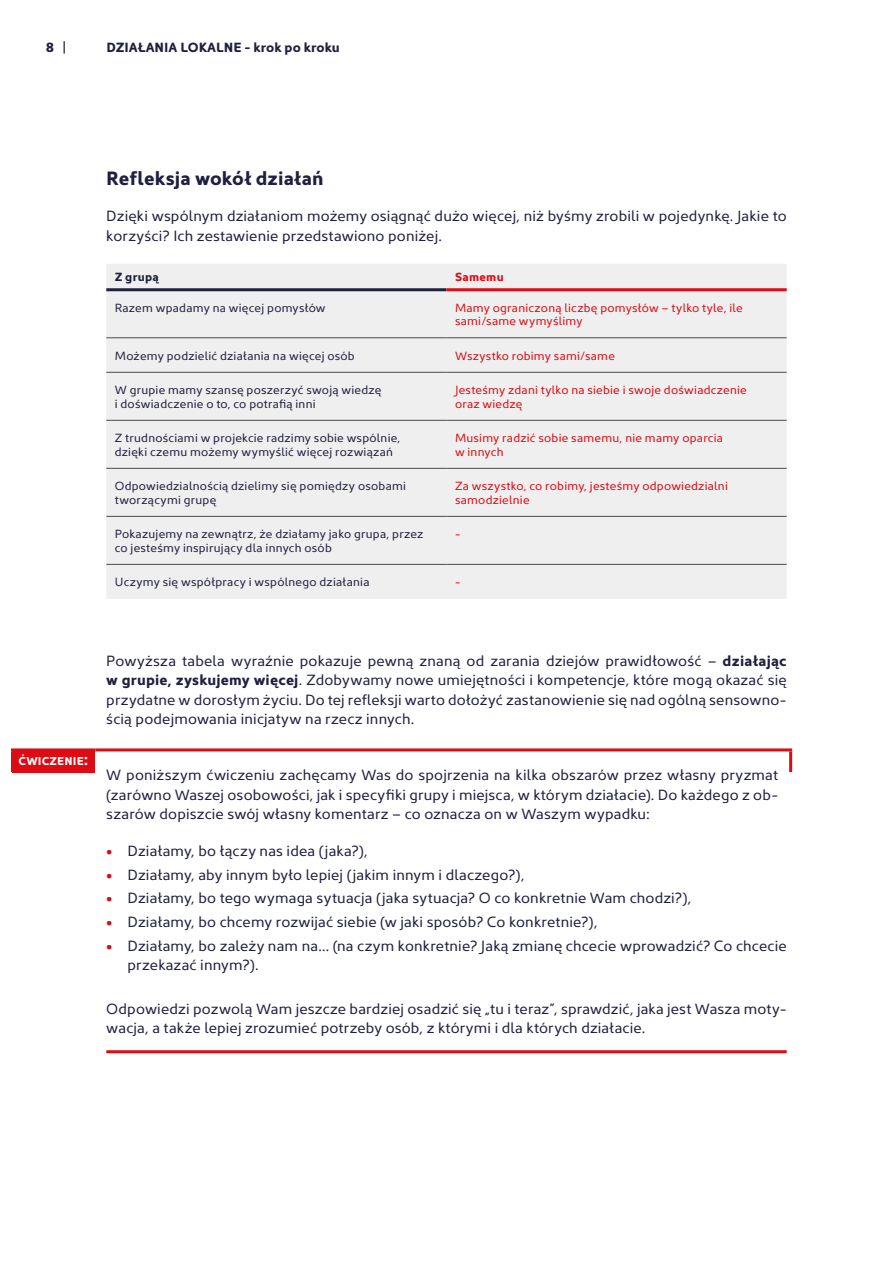
<style>
.page{position:relative;width:893px;height:1263px;background:#fff}
.page>*{position:absolute;margin:0;border:0;box-sizing:border-box;transform-origin:0 0}
.podtyt{font:700 19.5px "Kyrial Sans Pro";letter-spacing:.005em;color:#1f1f40}
.txt{font:15px/19.5px "Kyrial Sans Pro";letter-spacing:.01em;color:#1f1f40}
.t1{font:700 13.5px "Kyrial Sans Pro";color:#1f1f40}
.txt_tabela{font:12px/13.5px "Kyrial Sans Pro";letter-spacing:.02em;color:#1f1f40}
.txt_tabela-2{font:12px/13.5px "Kyrial Sans Pro";letter-spacing:.02em;color:#dd0b14}
.txt_tabela-3{font:700 12px "Kyrial Sans Pro";letter-spacing:.02em;color:#1f1f40}
.txt_tabela-4{font:700 12px "Kyrial Sans Pro";letter-spacing:.025em;color:#dd0b14}
.txt-2{font:700 11.55px "Kyrial Sans Pro";letter-spacing:.015em;color:#fff}
.s1{font-size:16.5px}
.s2{font-weight:700}
.s3{color:#dd0b14}
</style>
<div class="page">
<hr style="left:106px;top:1050px;width:681px;height:3px;background:#dd0b14">
<div style="left:106px;top:264px;width:681px;height:335px;background:#efefef"></div>
<hr style="left:106px;top:288px;width:340px;height:3px;background:#1f1f40">
<hr style="left:106px;top:337px;width:340px;height:1px;background:#4a4a49">
<hr style="left:446px;top:337px;width:341px;height:1px;background:#4a4a49">
<hr style="left:106px;top:372px;width:340px;height:1px;background:#4a4a49">
<hr style="left:446px;top:372px;width:341px;height:1px;background:#4a4a49">
<hr style="left:106px;top:420px;width:340px;height:1px;background:#4a4a49">
<hr style="left:446px;top:420px;width:341px;height:1px;background:#4a4a49">
<hr style="left:106px;top:468px;width:340px;height:1px;background:#4a4a49">
<hr style="left:446px;top:468px;width:341px;height:1px;background:#4a4a49">
<hr style="left:106px;top:516px;width:340px;height:1px;background:#4a4a49">
<hr style="left:446px;top:516px;width:341px;height:1px;background:#4a4a49">
<hr style="left:106px;top:564px;width:340px;height:1px;background:#4a4a49">
<hr style="left:446px;top:564px;width:341px;height:1px;background:#4a4a49">
<hr style="left:446px;top:288px;width:341px;height:3px;background:#dd0b14">
<div style="left:12px;top:750px;width:83px;height:22px;background:#dd0b14"></div>
<hr style="left:11px;top:748px;width:84px;height:3px;background:#dd0b14">
<hr style="left:11px;top:751px;width:3px;height:21px;background:#dd0b14">
<hr style="left:95px;top:748px;width:697px;height:3px;background:#dd0b14">
<hr style="left:789px;top:751px;width:3px;height:21px;background:#dd0b14">
<p class="t1" style="left:46px;top:37px;width:22px">8 |</p>
<p class="t1" style="left:106px;top:37px;width:235px">DZIAŁANIA LOKALNE - krok po kroku</p>
<p class="podtyt" style="left:106px;top:164px;width:219px">Refleksja wokół działań</p>
<p class="txt" style="left:106px;top:205px;width:682px">Dzięki wspólnym działaniom możemy osiągnąć dużo więcej, niż byśmy zrobili w pojedynkę. Jakie to korzyści? Ich zestawienie przedstawiono poniżej.</p>
<p class="txt_tabela-3" style="left:115px;top:268px;width:46px">Z grupą</p>
<p class="txt_tabela-4" style="left:455px;top:268px;width:50px">Samemu</p>
<p class="txt_tabela" style="left:115px;top:300px;width:212px">Razem wpadamy na więcej pomysłów</p>
<p class="txt_tabela-2" style="left:455px;top:300px;width:289px">Mamy ograniczoną liczbę pomysłów – tylko tyle, ile sami/same wymyślimy</p>
<p class="txt_tabela" style="left:115px;top:348px;width:242px">Możemy podzielić działania na więcej osób</p>
<p class="txt_tabela-2" style="left:455px;top:348px;width:161px">Wszystko robimy sami/same</p>
<p class="txt_tabela" style="left:115px;top:382px;width:268px">W grupie mamy szansę poszerzyć swoją wiedzę i doświadczenie o to, co potrafią inni</p>
<p class="txt_tabela-2" style="left:455px;top:382px;width:293px">Jesteśmy zdani tylko na siebie i swoje doświadczenie oraz wiedzę</p>
<p class="txt_tabela" style="left:115px;top:430px;width:287px">Z trudnościami w projekcie radzimy sobie wspólnie, dzięki czemu możemy wymyślić więcej rozwiązań</p>
<p class="txt_tabela-2" style="left:455px;top:430px;width:269px">Musimy radzić sobie samemu, nie mamy oparcia w innych</p>
<p class="txt_tabela" style="left:115px;top:478px;width:293px">Odpowiedzialnością dzielimy się pomiędzy osobami tworzącymi grupę</p>
<p class="txt_tabela-2" style="left:455px;top:478px;width:274px">Za wszystko, co robimy, jesteśmy odpowiedzialni samodzielnie</p>
<p class="txt_tabela" style="left:115px;top:526px;width:310px">Pokazujemy na zewnątrz, że działamy jako grupa, przez co jesteśmy inspirujący dla innych osób</p>
<p class="txt_tabela-2" style="left:455px;top:526px;width:7px">-</p>
<p class="txt_tabela" style="left:115px;top:574px;width:256px">Uczymy się współpracy i wspólnego działania</p>
<p class="txt_tabela-2" style="left:455px;top:574px;width:7px">-</p>
<p class="txt-2" style="left:18px;top:753px;width:71px">ĆWICZENIE<span class="s1">:</span></p>
<p class="txt" style="left:106px;top:650px;width:682px;text-align:justify">Powyższa tabela wyraźnie pokazuje pewną znaną od zarania dziejów prawidłowość – <span class="s2">działając w grupie, zyskujemy więcej</span>. Zdobywamy nowe umiejętności i kompetencje, które mogą okazać się przydatne w dorosłym życiu. Do tej refleksji warto dołożyć zastanowienie się nad ogólną sensowno&shy;ścią podejmowania inicjatyw na rzecz innych.</p>
<p class="txt" style="left:106px;top:765px;width:673px;text-align:justify">W poniższym ćwiczeniu zachęcamy Was do spojrzenia na kilka obszarów przez własny pryzmat (zarówno Waszej osobowości, jak i specyfiki grupy i miejsca, w którym działacie). Do każdego z ob&shy;szarów dopiszcie swój własny komentarz – co oznacza on w Waszym wypadku:</p>
<p class="txt" style="left:106px;top:840px;width:263px"><span class="s3">•</span> Działamy, bo łączy nas idea (jaka?),</p>
<p class="txt" style="left:106px;top:864px;width:420px"><span class="s3">•</span> Działamy, aby innym było lepiej (jakim innym i dlaczego?),</p>
<p class="txt" style="left:106px;top:888px;width:587px"><span class="s3">•</span> Działamy, bo tego wymaga sytuacja (jaka sytuacja? O co konkretnie Wam chodzi?),</p>
<p class="txt" style="left:106px;top:911px;width:493px"><span class="s3">•</span> Działamy, bo chcemy rozwijać siebie (w jaki sposób? Co konkretnie?),</p>
<p class="txt" style="left:128px;top:935px;width:661px;text-indent:-21px"><span class="s3">•</span> Działamy, bo zależy nam na… (na czym konkretnie? Jaką zmianę chcecie wprowadzić? Co chcecie przekazać innym?).</p>
<p class="txt" style="left:106px;top:998px;width:682px">Odpowiedzi pozwolą Wam jeszcze bardziej osadzić się „tu i teraz”, sprawdzić, jaka jest Wasza moty&shy;wacja, a także lepiej zrozumieć potrzeby osób, z którymi i dla których działacie.</p>
</div>
